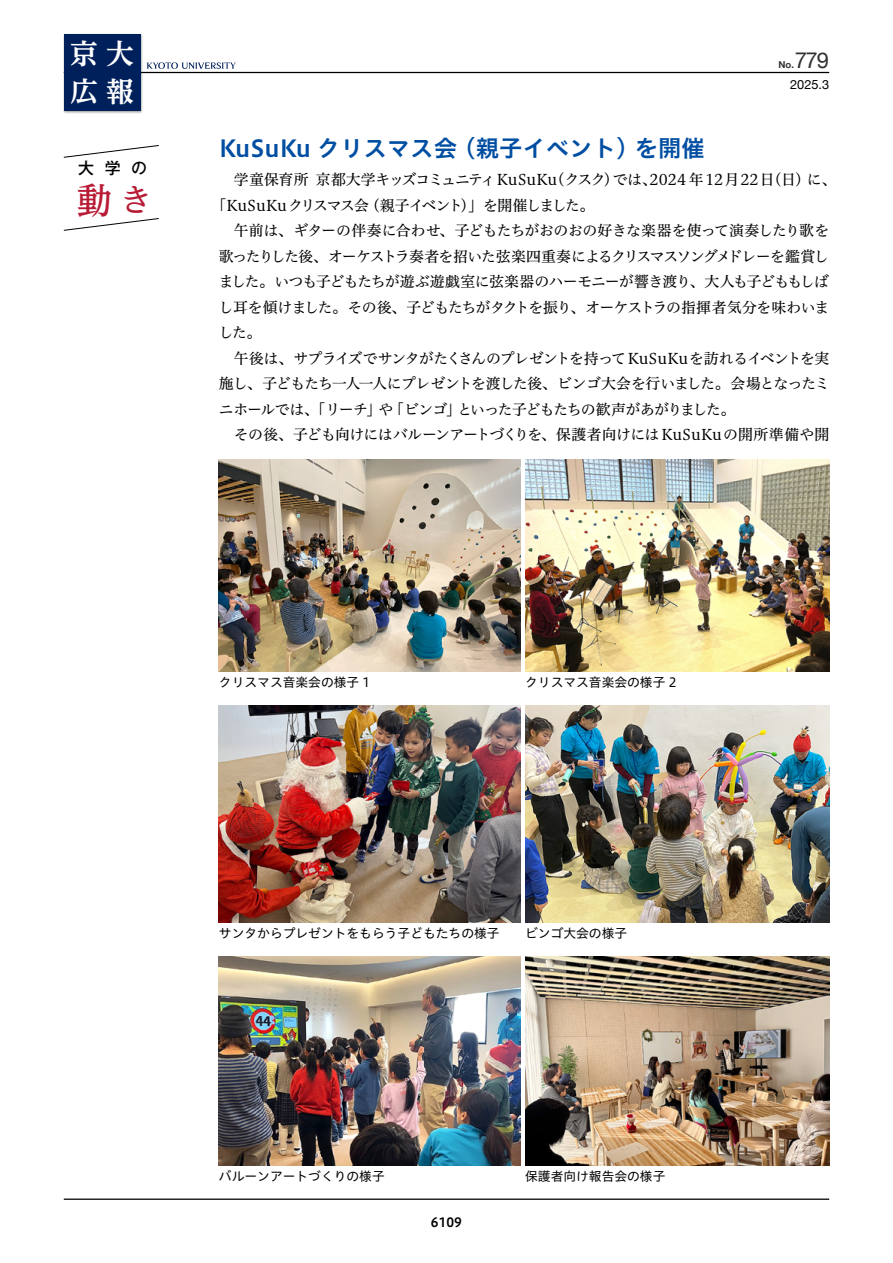
<style>
.page{position:relative;width:893px;height:1263px;background:#fff}
.page>*{position:absolute;margin:0;border:0;box-sizing:border-box;transform-origin:0 0}
.t1{font:500 36.15px "UD Reimin Pro";color:#b81b35}
.t2{font:700 27.75px/38.2px "UD Reimin Pro";color:#fff}
.t3{font:23.4px "Hiragino UD Sans Std W6";color:#004ea2}
.t4{font:22.05px "Helvetica Neue";color:#333}
.t5{font:500 15.9px "Gothic MB101 Pro";color:#000}
.t6{font:14.85px/25.5px "Hiragino UD Serif Std N W4";letter-spacing:-.035em;color:#000;text-align:justify}
.t7{font:14.85px/25.5px "Hiragino UD Serif Std N W4";letter-spacing:-.01em;color:#000}
.t8{font:12.75px "Hiragino UD Sans Std W4";color:#000}
.t9{font:12.75px "Helvetica Neue";color:#000}
.t10{font:12.75px "Hiragino UD Sans Std W6";color:#000}
.t11{font:700 9.6px "Helvetica Neue";color:#333}
.s1{font-size:31.95px}
</style>
<div class="page">
<hr style="left:64px;top:1198px;width:765px;height:2px;background:#000">
<svg style="left:63px;top:218px;width:96px;height:13px"></svg>
<svg style="left:63px;top:145px;width:96px;height:13px"></svg>
<hr style="left:64px;top:72px;width:765px;height:1px;background:#000">
<div style="left:63px;top:33px;width:80px;height:81px;background:#000;opacity:.4"></div>
<div style="left:64px;top:34px;width:76px;height:77px;background:#00205b"></div>
<svg style="left:147px;top:62px;width:89px;height:7px"></svg>
<img style="left:219px;top:459px;width:302px;height:213px">
<img style="left:525px;top:459px;width:304px;height:213px">
<img style="left:219px;top:706px;width:302px;height:217px">
<img style="left:219px;top:957px;width:302px;height:208px">
<img style="left:525px;top:706px;width:304px;height:217px">
<img style="left:525px;top:957px;width:304px;height:208px">
<h2 class="t2" style="left:70px;top:34px;width:65px">京大広報</h2>
<p class="t5" style="left:78px;top:155px;width:71px">大学の</p>
<h1 class="t1" style="left:77px;top:170px;width:77px">動<span class="s1">き</span></h1>
<p class="t11" style="left:778px;top:57px;width:17px">No.</p>
<h3 class="t4" style="left:795px;top:45px;width:36px">779</h3>
<p class="t9" style="left:790px;top:75px;width:41px">2025.3</p>
<h3 class="t3" style="left:219px;top:130px;width:487px">KuSuKu クリスマス会（親子イベント）を開催</h3>
<p class="t7" style="left:212px;top:166px;width:627px;text-indent:22px">学童保育所 京都大学キッズコミュニティKuSuKu（クスク）では、2024 年12月22日（日）に、「KuSuKuクリスマス会（親子イベント）」を開催しました。</p>
<p class="t6" style="left:219px;top:217px;width:612px;text-indent:15px">午前は、ギターの伴奏に合わせ、子どもたちがおのおの好きな楽器を使って演奏したり歌を歌ったりした後、オーケストラ奏者を招いた弦楽四重奏によるクリスマスソングメドレーを鑑賞しました。いつも子どもたちが遊ぶ遊戯室に弦楽器のハーモニーが響き渡り、大人も子どももしばし耳を傾けました。その後、子どもたちがタクトを振り、オーケストラの指揮者気分を味わいました。</p>
<p class="t6" style="left:219px;top:345px;width:612px;text-indent:15px">午後は、サプライズでサンタがたくさんのプレゼントを持ってKuSuKuを訪れるイベントを実施し、子どもたち一人一人にプレゼントを渡した後、ビンゴ大会を行いました。会場となったミニホールでは、「リーチ」や「ビンゴ」といった子どもたちの歓声があがりました。</p>
<p class="t7" style="left:234px;top:421px;width:597px">その後、子ども向けにはバルーンアートづくりを、保護者向けにはKuSuKuの開所準備や開</p>
<p class="t8" style="left:219px;top:673px;width:153px">クリスマス音楽会の様子 1</p>
<p class="t8" style="left:525px;top:673px;width:153px">クリスマス音楽会の様子 2</p>
<p class="t8" style="left:219px;top:924px;width:282px">サンタからプレゼントをもらう子どもたちの様子</p>
<p class="t8" style="left:525px;top:924px;width:104px">ビンゴ大会の様子</p>
<p class="t8" style="left:219px;top:1166px;width:167px">バルーンアートづくりの様子</p>
<p class="t10" style="left:431px;top:1213px;width:33px">6109</p>
<p class="t8" style="left:525px;top:1166px;width:142px">保護者向け報告会の様子</p>
</div>
